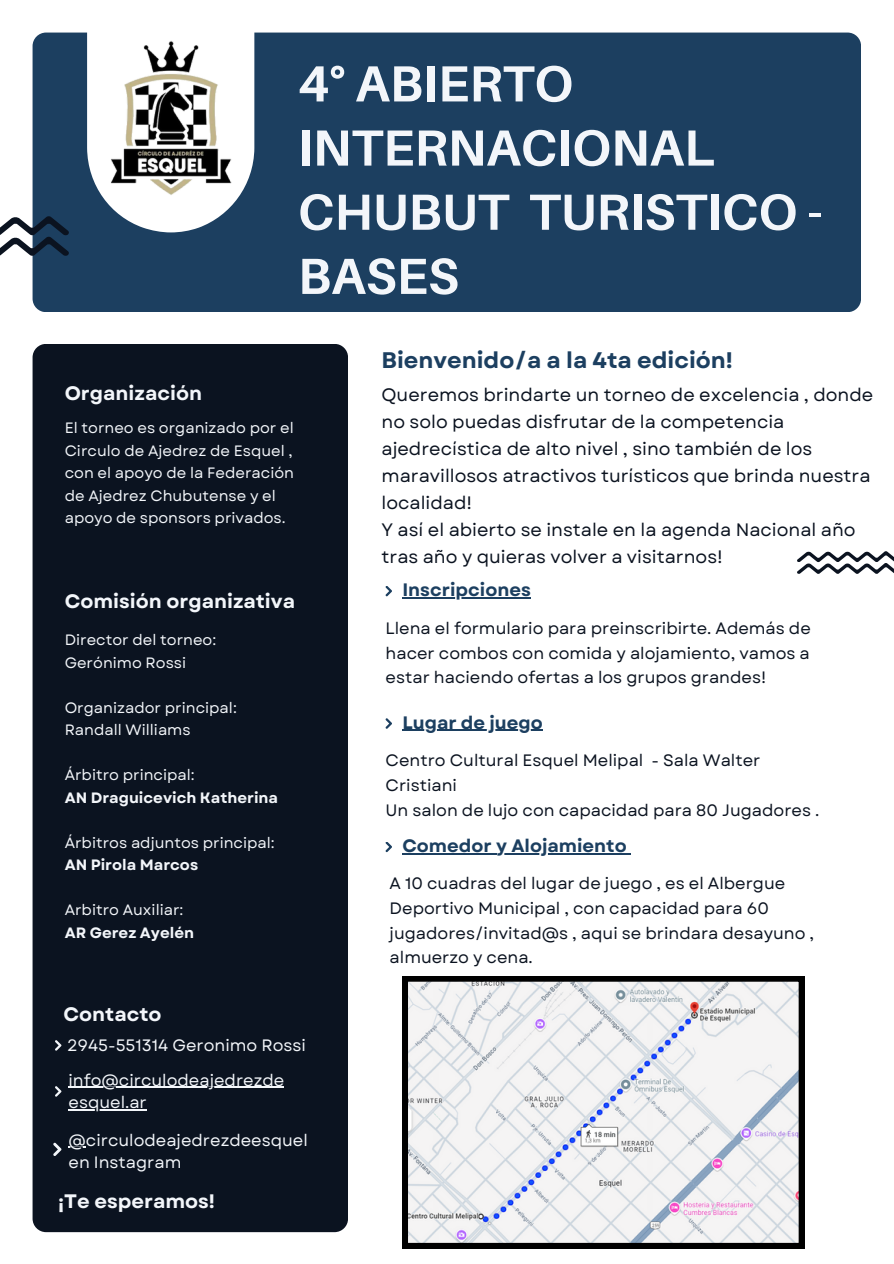
<style>
.page{position:relative;width:894px;height:1264px;background:#fff}
.page>*{position:absolute;margin:0;border:0;box-sizing:border-box;transform-origin:0 0}
.t1{font:700 50.85px/64.2px "Aileron";color:#f3f6fa}
.t2{font:700 22.5px "Garet";color:#1c3f60}
.t3{font:700 19.5px "Garet";color:#f3f6fa}
.t4{font:18px/27px "Garet";color:#0b1320}
.t5{font:700 18px "Garet";color:#1c3f60}
.t6{font:16.5px/24.8px "Garet";color:#0b1320}
.t7{font:16.5px/22.5px "Garet";color:#f3f6fa}
.t8{font:15px/22.5px "Garet";color:#f3f6fa}
.t9{font:700 15px "Garet";color:#f3f6fa}
</style>
<div class="page">
<div style="left:33px;top:33px;width:827px;height:279px;background:#1c3f60;border-radius:14px"></div>
<div style="left:33px;top:344px;width:315px;height:888px;background:#0b1320;border-radius:13px"></div>
<svg style="left:55px;top:1040px;width:6px;height:10px"></svg>
<svg style="left:385px;top:586px;width:7px;height:10px"></svg>
<svg style="left:385px;top:718px;width:7px;height:10px"></svg>
<svg style="left:55px;top:1086px;width:6px;height:10px"></svg>
<svg style="left:87px;top:33px;width:167px;height:199px"></svg>
<svg style="left:53px;top:1142px;width:8px;height:13px"></svg>
<svg style="left:385px;top:842px;width:7px;height:10px"></svg>
<svg style="left:797px;top:551px;width:96px;height:22px"></svg>
<svg style="left:0;top:216px;width:69px;height:40px"></svg>
<img style="left:98px;top:33px;width:145px;height:169px">
<svg style="left:402px;top:976px;width:402px;height:272px"></svg>
<hr style="left:402px;top:597px;width:128px;height:1px;background:#1c3f60">
<hr style="left:402px;top:729px;width:140px;height:1px;background:#1c3f60">
<hr style="left:68px;top:1086px;width:216px;height:2px;background:#f3f6fa">
<hr style="left:68px;top:1109px;width:79px;height:1px;background:#f3f6fa">
<svg style="left:68px;top:1146px;width:18px;height:1px"></svg>
<hr style="left:402px;top:853px;width:89px;height:1px;background:#1c3f60">
<hr style="left:496px;top:853px;width:130px;height:1px;background:#1c3f60">
<p class="t1" style="left:298px;top:50px;width:525px">4° ABIERTO<br>INTERNACIONAL<br>CHUBUT TURISTICO -<br>BASES</p>
<p class="t3" style="left:65px;top:379px;width:139px">Organización</p>
<p class="t8" style="left:65px;top:417px;width:231px">El torneo es organizado por el<br>Circulo de Ajedrez de Esquel , con el apoyo de la Federación de Ajedrez Chubutense y el apoyo de sponsors privados.</p>
<p class="t3" style="left:65px;top:587px;width:232px">Comisión organizativa</p>
<p class="t8" style="left:65px;top:628px;width:153px">Director del torneo:</p>
<p class="t8" style="left:65px;top:651px;width:123px">Gerónimo Rossi</p>
<p class="t8" style="left:65px;top:696px;width:174px">Organizador principal:</p>
<h3 class="t8" style="left:65px;top:718px;width:127px">Randall Williams</h3>
<h2 class="t8" style="left:65px;top:763px;width:131px">Árbitro principal:</h2>
<h4 class="t9" style="left:65px;top:786px;width:215px">AN Draguicevich Katherina</h4>
<p class="t8" style="left:65px;top:831px;width:211px">Árbitros adjuntos principal:</p>
<p class="t9" style="left:65px;top:854px;width:135px">AN Pirola Marcos</p>
<h3 class="t8" style="left:65px;top:898px;width:120px">Arbitro Auxiliar:</h3>
<p class="t9" style="left:65px;top:921px;width:131px">AR Gerez Ayelén</p>
<p class="t3" style="left:63px;top:999px;width:99px">Contacto</p>
<p class="t7" style="left:67px;top:1034px;width:240px">2945-551314 Geronimo Rossi</p>
<p class="t7" style="left:68px;top:1068px;width:217px">info@circulodeajedrezde</p>
<h3 class="t7" style="left:68px;top:1091px;width:80px">esquel.ar</h3>
<p class="t7" style="left:68px;top:1128px;width:241px">@circulodeajedrezdeesquel en Instagram</p>
<p class="t3" style="left:58px;top:1187px;width:158px">¡Te esperamos!</p>
<p class="t2" style="left:381px;top:344px;width:353px">Bienvenido/a a la 4ta edición!</p>
<h3 class="t4" style="left:381px;top:381px;width:493px">Queremos brindarte un torneo de excelencia , donde no solo puedas disfrutar de la competencia ajedrecística de alto nivel , sino también de los maravillosos atractivos turísticos que brinda nuestra localidad!<br>Y así el abierto se instale en la agenda Nacional año tras año y quieras volver a visitarnos!</h3>
<p class="t5" style="left:402px;top:577px;width:130px">Inscripciones</p>
<p class="t6" style="left:385px;top:616px;width:426px;text-align:justify">Llena el formulario para preinscribirte. Además de hacer combos con comida y alojamiento, vamos a estar haciendo ofertas a los grupos grandes!</p>
<p class="t5" style="left:402px;top:709px;width:142px">Lugar de juego</p>
<h3 class="t6" style="left:385px;top:748px;width:376px">Centro Cultural Esquel Melipal - Sala Walter<br>Cristiani</h3>
<p class="t6" style="left:385px;top:797px;width:435px">Un salon de lujo con capacidad para 80 Jugadores .</p>
<p class="t5" style="left:402px;top:832px;width:226px">Comedor y Alojamiento</p>
<h3 class="t6" style="left:389px;top:871px;width:426px">A 10 cuadras del lugar de juego , es el Albergue Deportivo Municipal , con capacidad para 60 jugadores/invitad@s , aqui se brindara desayuno , almuerzo y cena.</h3>
</div>
